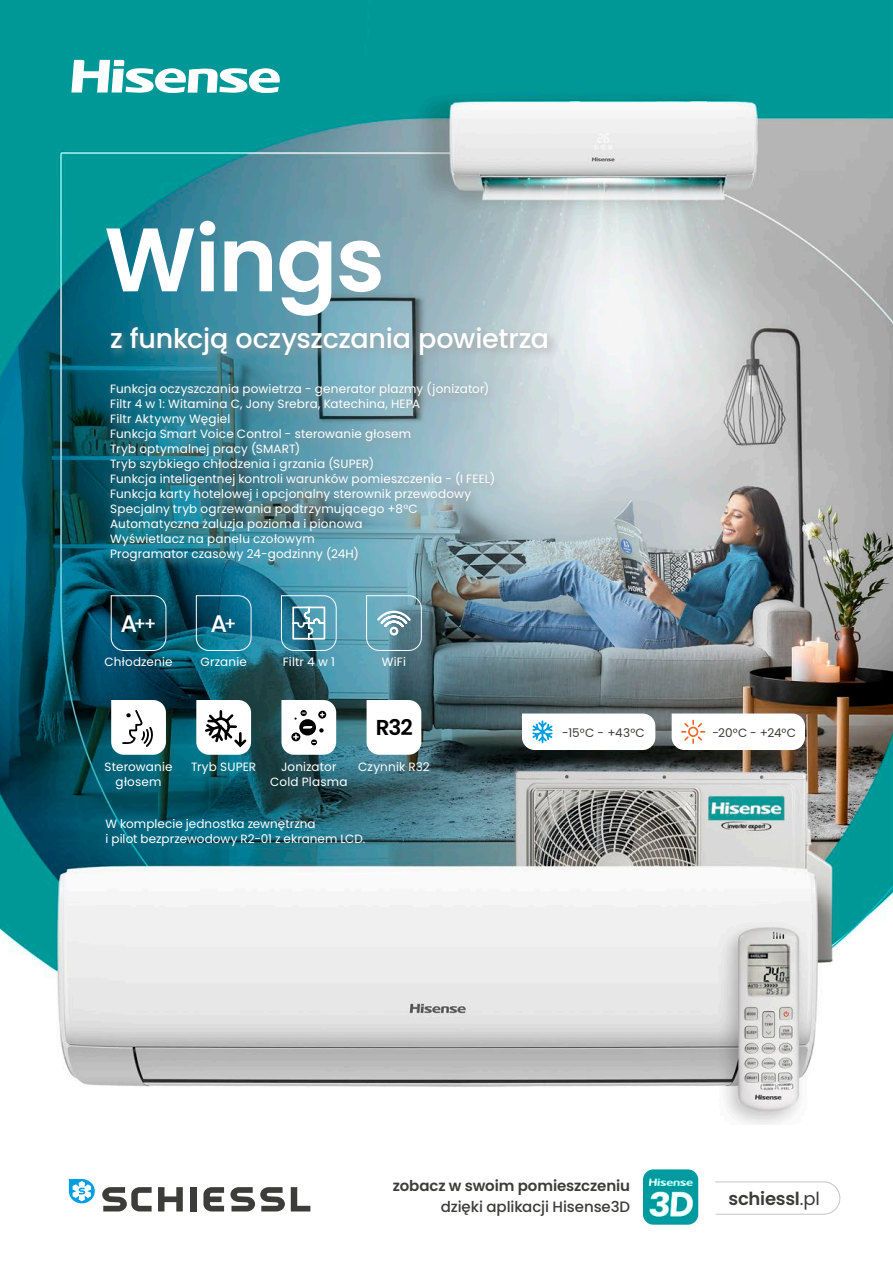
<style>
.page{position:relative;width:893px;height:1263px;background:#fff}
.page>*{position:absolute;margin:0;border:0;box-sizing:border-box;transform-origin:0 0}
.t1{font:600 90px "Poppins";letter-spacing:-.015em;color:#fff}
.t2{font:500 27px "Poppins";letter-spacing:-.01em;color:#fff}
.t3{font:500 24px "Poppins";color:#fff}
.t4{font:600 21.6px "Poppins";color:#000}
.t5{font:600 18px "Poppins";letter-spacing:-.015em;color:#3c3c3a}
.t6{font:500 18px "Poppins";color:#fff}
.t7{font:600 15px "Poppins";letter-spacing:-.005em;color:#3c3c3a}
.t8{font:500 15px "Poppins";letter-spacing:-.01em;color:#3c3c3a}
.t9{font:12px/15px "Poppins";letter-spacing:.015em;color:#fff}
.t10{font:12px "Poppins";color:#3c3c3a}
.s1{font-size:24px}
.s2{font-size:18px}
.s3{font-weight:400}
</style>
<div class="page">
<img style="left:0;top:0;width:893px;height:1125px">
<svg style="left:69px;top:1179px;width:26px;height:24px"></svg>
<svg style="left:102px;top:1187px;width:50px;height:24px"></svg>
<svg style="left:158px;top:1187px;width:25px;height:24px"></svg>
<div style="left:190px;top:1187px;width:7px;height:24px;background:#3c3c3a"></div>
<svg style="left:203px;top:1187px;width:21px;height:24px"></svg>
<svg style="left:230px;top:1187px;width:55px;height:24px"></svg>
<svg style="left:291px;top:1187px;width:19px;height:24px"></svg>
<div style="left:107px;top:323px;width:451px;height:43px;background:#9c9c9c;opacity:.75"></div>
<div style="left:106px;top:378px;width:398px;height:194px;background:#9c9c9c;opacity:.75"></div>
<svg style="left:71px;top:60px;width:211px;height:33px"></svg>
<svg style="left:110px;top:595px;width:57px;height:56px;background:#10495a"></svg>
<svg style="left:196px;top:595px;width:56px;height:56px;background:#176e89"></svg>
<svg style="left:367px;top:700px;width:54px;height:55px"></svg>
<svg style="left:111px;top:700px;width:55px;height:55px"></svg>
<svg style="left:366px;top:595px;width:56px;height:56px;background:#79a5b2"></svg>
<svg style="left:281px;top:700px;width:55px;height:55px"></svg>
<svg style="left:281px;top:595px;width:56px;height:56px;background:#5c9baf"></svg>
<svg style="left:196px;top:700px;width:55px;height:55px"></svg>
<svg style="left:522px;top:713px;width:133px;height:37px"></svg>
<svg style="left:672px;top:713px;width:133px;height:37px"></svg>
<img style="left:643px;top:1169px;width:55px;height:56px">
<svg style="left:715px;top:1181px;width:126px;height:34px"></svg>
<h1 class="t1" style="left:104px;top:208px;width:282px">Wings</h1>
<h2 class="t2" style="left:110px;top:323px;width:440px">z funkcją oczyszczania powietrza</h2>
<p class="t9" style="left:110px;top:382px;width:386px">Funkcja oczyszczania powietrza - generator plazmy (jonizator)<br>Filtr 4 w 1: Witamina C, Jony Srebra, Katechina, HEPA<br>Filtr Aktywny Węgiel<br>Funkcja Smart Voice Control - sterowanie głosem<br>Tryb optymalnej pracy (SMART)<br>Tryb szybkiego chłodzenia i grzania (SUPER)<br>Funkcja inteligentnej kontroli warunków pomieszczenia - (I FEEL)<br>Funkcja karty hotelowej i opcjonalny sterownik przewodowy Specjalny tryb ogrzewania podtrzymującego +8°C Automatyczna żaluzja pozioma i pionowa<br>Wyświetlacz na panelu czołowym<br>Programator czasowy 24-godzinny (24H)</p>
<h3 class="t6" style="left:120px;top:613px;width:38px"><span class="s1">A</span>++</h3>
<h3 class="t3" style="left:211px;top:609px;width:27px">A<span class="s2">+</span></h3>
<p class="t9" style="left:105px;top:655px;width:70px">Chłodzenie</p>
<p class="t9" style="left:200px;top:655px;width:48px">Grzanie</p>
<p class="t9" style="left:283px;top:655px;width:54px">Filtr 4 w 1</p>
<p class="t9" style="left:382px;top:655px;width:26px">WiFi</p>
<p class="t9" style="left:105px;top:759px;width:69px;text-align:center">Sterowanie głosem</p>
<p class="t9" style="left:191px;top:759px;width:67px">Tryb SUPER</p>
<p class="t9" style="left:270px;top:759px;width:79px;text-align:center">Jonizator<br>Cold Plasma</p>
<h3 class="t4" style="left:376px;top:714px;width:39px">R32</h3>
<p class="t9" style="left:358px;top:759px;width:73px">Czynnik R32</p>
<p class="t9" style="left:106px;top:816px;width:261px">W komplecie jednostka zewnętrzna<br>i pilot bezprzewodowy R2-01 z ekranem LCD.</p>
<p class="t10" style="left:562px;top:726px;width:84px">-15°C - +43°C</p>
<p class="t10" style="left:712px;top:726px;width:85px">-20°C - +24°C</p>
<p class="t7" style="left:393px;top:1177px;width:239px">zobacz w swoim pomieszczeniu</p>
<p class="t8" style="left:441px;top:1198px;width:191px">dzięki aplikacji Hisense3D</p>
<h3 class="t5" style="left:728px;top:1188px;width:93px">schiessl<span class="s3">.pl</span></h3>
</div>
